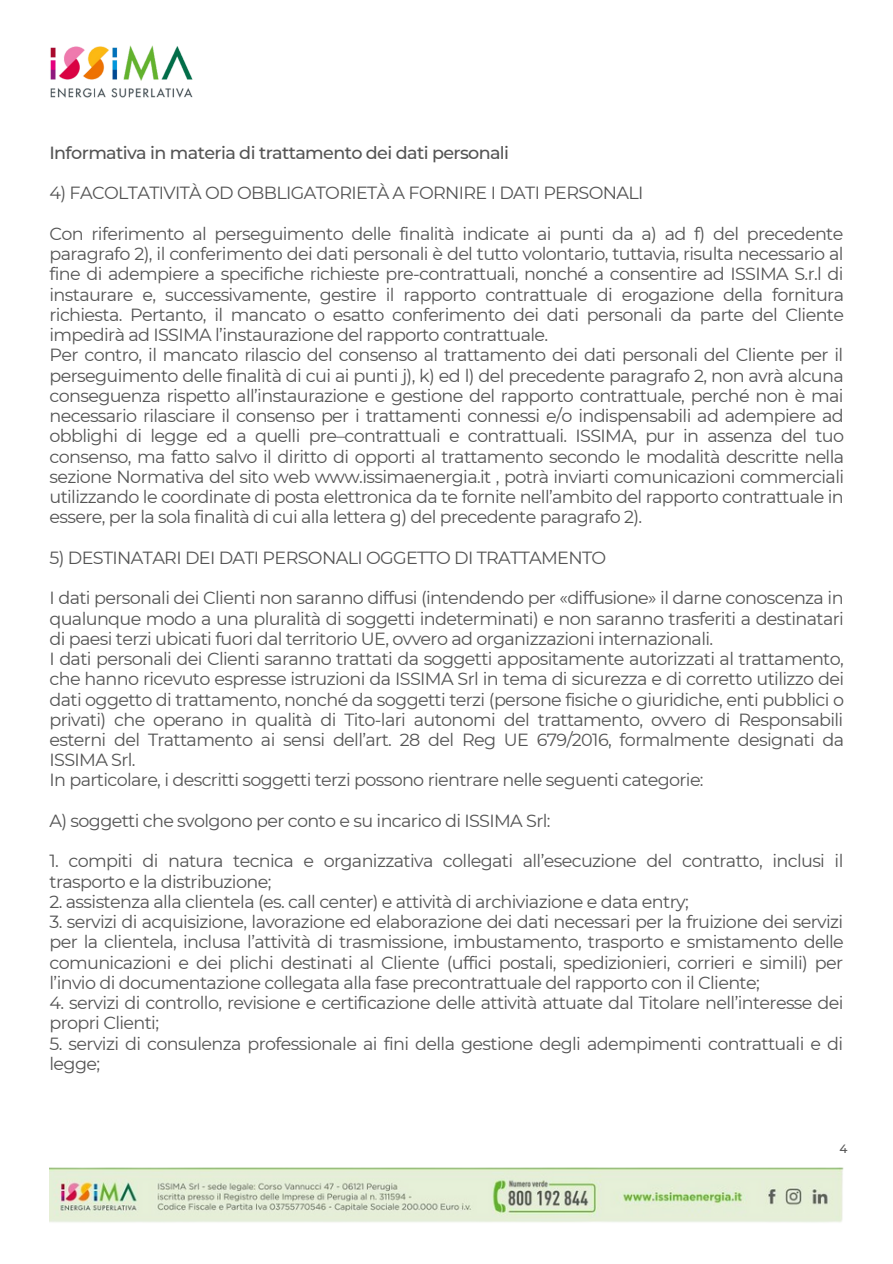
<style>
.page{position:relative;width:893px;height:1264px;background:#fff}
.page>*{position:absolute;margin:0;border:0;box-sizing:border-box;transform-origin:0 0}
.t1{font:17.55px/20.2px "Montserrat";letter-spacing:-.035em;color:#545454}
.t2{font:500 17.55px "Montserrat";letter-spacing:-.035em;color:#545454}
.t3{font:500 12px "Montserrat";color:#545454}
</style>
<div class="page">
<img style="left:50px;top:45px;width:143px;height:53px">
<img style="left:49px;top:1167px;width:794px;height:56px">
<p class="t2" style="left:49px;top:142px;width:461px">Informativa in materia di trattamento dei dati personali</p>
<p class="t1" style="left:49px;top:183px;width:595px">4) FACOLTATIVITÀ OD OBBLIGATORIETÀ A FORNIRE I DATI PERSONALI</p>
<p class="t1" style="left:49px;top:223px;width:796px">Con riferimento al perseguimento delle finalità indicate ai punti da a) ad f) del precedente paragrafo 2), il conferimento dei dati personali è del tutto volontario, tuttavia, risulta necessario al fine di adempiere a specifiche richieste pre-contrattuali, nonché a consentire ad ISSIMA S.r.l di instaurare e, successivamente, gestire il rapporto contrattuale di erogazione della fornitura richiesta. Pertanto, il mancato o esatto conferimento dei dati personali da parte del Cliente impedirà ad ISSIMA l’instaurazione del rapporto contrattuale.<br>Per contro, il mancato rilascio del consenso al trattamento dei dati personali del Cliente per il perseguimento delle finalità di cui ai punti j), k) ed l) del precedente paragrafo 2, non avrà alcuna conseguenza rispetto all’instaurazione e gestione del rapporto contrattuale, perché non è mai necessario rilasciare il consenso per i trattamenti connessi e/o indispensabili ad adempiere ad obblighi di legge ed a quelli pre–contrattuali e contrattuali. ISSIMA, pur in assenza del tuo consenso, ma fatto salvo il diritto di opporti al trattamento secondo le modalità descritte nella sezione Normativa del sito web www.issimaenergia.it , potrà inviarti comunicazioni commerciali utilizzando le coordinate di posta elettronica da te fornite nell’ambito del rapporto contrattuale in essere, per la sola finalità di cui alla lettera g) del precedente paragrafo 2).</p>
<p class="t1" style="left:49px;top:547px;width:558px">5) DESTINATARI DEI DATI PERSONALI OGGETTO DI TRATTAMENTO</p>
<p class="t1" style="left:49px;top:588px;width:796px">I dati personali dei Clienti non saranno diffusi (intendendo per «diffusione» il darne conoscenza in qualunque modo a una pluralità di soggetti indeterminati) e non saranno trasferiti a destinatari di paesi terzi ubicati fuori dal territorio UE, ovvero ad organizzazioni internazionali.<br>I dati personali dei Clienti saranno trattati da soggetti appositamente autorizzati al trattamento, che hanno ricevuto espresse istruzioni da ISSIMA Srl in tema di sicurezza e di corretto utilizzo dei dati oggetto di trattamento, nonché da soggetti terzi (persone fisiche o giuridiche, enti pubblici o privati) che operano in qualità di Tito-lari autonomi del trattamento, ovvero di Responsabili esterni del Trattamento ai sensi dell’art. 28 del Reg UE 679/2016, formalmente designati da ISSIMA Srl.<br>In particolare, i descritti soggetti terzi possono rientrare nelle seguenti categorie:</p>
<p class="t1" style="left:49px;top:810px;width:502px">A) soggetti che svolgono per conto e su incarico di ISSIMA Srl:</p>
<p class="t1" style="left:49px;top:851px;width:795px">1. compiti di natura tecnica e organizzativa collegati all’esecuzione del contratto, inclusi il trasporto e la distribuzione;</p>
<p class="t1" style="left:49px;top:891px;width:640px">2. assistenza alla clientela (es. call center) e attività di archiviazione e data entry;</p>
<p class="t1" style="left:49px;top:911px;width:795px;text-align:justify">3. servizi di acquisizione, lavorazione ed elaborazione dei dati necessari per la fruizione dei servizi per la clientela, inclusa l’attività di trasmissione, imbustamento, trasporto e smistamento delle comunicazioni e dei plichi destinati al Cliente (uffici postali, spedizionieri, corrieri e simili) per l’invio di documentazione collegata alla fase precontrattuale del rapporto con il Cliente;</p>
<p class="t1" style="left:49px;top:992px;width:795px">4. servizi di controllo, revisione e certificazione delle attività attuate dal Titolare nell’interesse dei propri Clienti;</p>
<p class="t1" style="left:49px;top:1033px;width:795px">5. servizi di consulenza professionale ai fini della gestione degli adempimenti contrattuali e di legge;</p>
<p class="t3" style="left:839px;top:1140px;width:10px">4</p>
</div>
